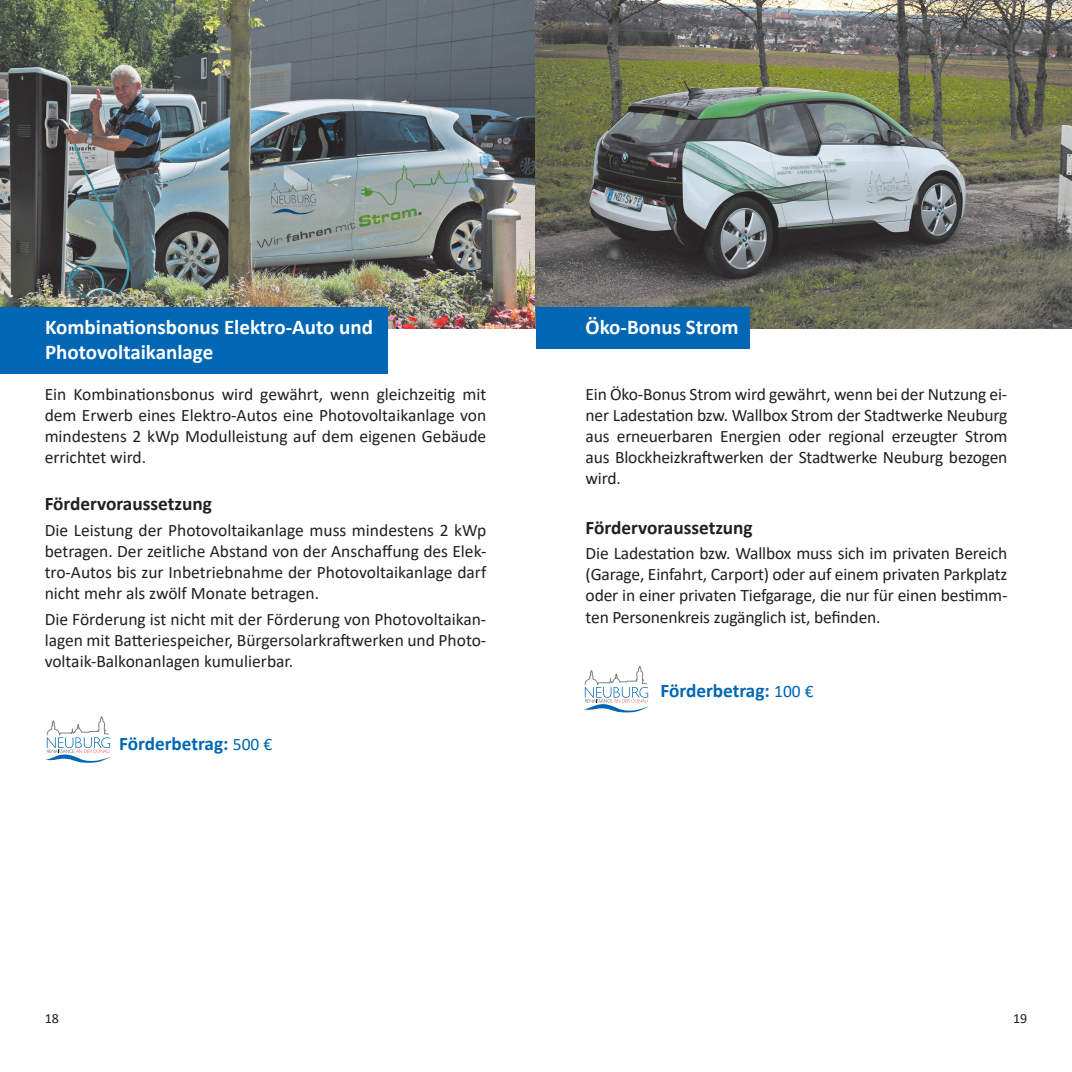
<style>
.page{position:relative;width:1072px;height:1072px;background:#fff}
.page>*{position:absolute;margin:0;border:0;box-sizing:border-box;transform-origin:0 0}
.t1{font:700 21px/25.2px "Calibri";color:#fff}
.t2{font:700 19.25px "Calibri";color:#231f20}
.t3{font:700 19.25px "Calibri";color:#0166b3}
.t4{font:17.5px/21px "Calibri";letter-spacing:-.01em;color:#231f20;text-align:justify}
.t5{font:14px "Calibri";color:#231f20}
.s1{font-weight:400;font-size:17.5px}
</style>
<div class="page">
<img style="left:0;top:0;width:1071px;height:328px">
<div style="left:0;top:307px;width:387px;height:67px;background:#0166b3"></div>
<svg style="left:45px;top:716px;width:65px;height:47px"></svg>
<div style="left:536px;top:308px;width:213px;height:41px;background:#0166b3"></div>
<svg style="left:584px;top:666px;width:64px;height:47px"></svg>
<img style="left:788px;top:163px;width:51px;height:13px">
<img style="left:871px;top:167px;width:49px;height:42px">
<img style="left:604px;top:188px;width:41px;height:23px">
<p class="t1" style="left:45px;top:314px;width:329px">Kombinationsbonus Elektro-Auto und<br>Photovoltaikanlage</p>
<p class="t1" style="left:585px;top:314px;width:154px">Öko-Bonus Strom</p>
<p class="t4" style="left:45px;top:383px;width:443px">Ein Kombinationsbonus wird gewährt, wenn gleichzeitig mit dem Erwerb eines Elektro-Autos eine Photovoltaikanlage von mindestens 2 kWp Modulleistung auf dem eigenen Gebäude errichtet wird.</p>
<p class="t2" style="left:45px;top:490px;width:169px">Fördervoraussetzung</p>
<p class="t4" style="left:45px;top:519px;width:443px">Die Leistung der Photovoltaikanlage muss mindestens 2 kWp betragen. Der zeitliche Abstand von der Anschaffung des Elek&shy;tro-Autos bis zur Inbetriebnahme der Photovoltaikanlage darf nicht mehr als zwölf Monate betragen.</p>
<p class="t4" style="left:45px;top:608px;width:443px">Die Förderung ist nicht mit der Förderung von Photovoltaikan&shy;lagen mit Batteriespeicher, Bürgersolarkraftwerken und Photo&shy;voltaik-Balkonanlagen kumulierbar.</p>
<p class="t3" style="left:119px;top:729px;width:155px">Förderbetrag: <span class="s1">500 €</span></p>
<p class="t4" style="left:585px;top:383px;width:423px">Ein Öko-Bonus Strom wird gewährt, wenn bei der Nutzung ei&shy;ner Ladestation bzw. Wallbox Strom der Stadtwerke Neuburg aus erneuerbaren Energien oder regional erzeugter Strom aus Blockheizkraftwerken der Stadtwerke Neuburg bezogen wird.</p>
<p class="t2" style="left:585px;top:513px;width:169px">Fördervoraussetzung</p>
<p class="t4" style="left:585px;top:542px;width:423px">Die Ladestation bzw. Wallbox muss sich im privaten Bereich (Garage, Einfahrt, Carport) oder auf einem privaten Parkplatz oder in einer privaten Tiefgarage, die nur für einen bestimm&shy;ten Personenkreis zugänglich ist, befinden.</p>
<p class="t3" style="left:660px;top:677px;width:155px">Förderbetrag: <span class="s1">100 €</span></p>
<p class="t5" style="left:45px;top:1008px;width:16px">18</p>
<p class="t5" style="left:1013px;top:1008px;width:16px">19</p>
</div>
